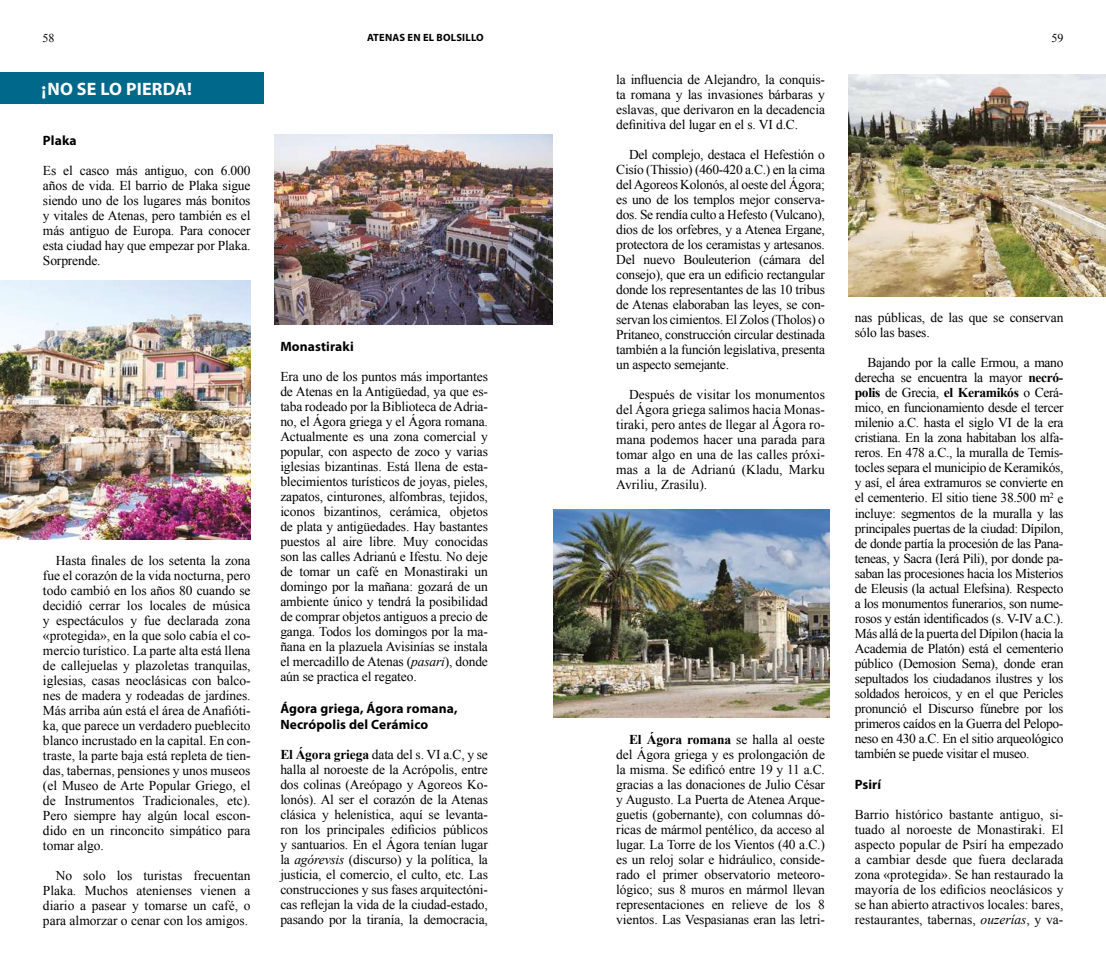
<style>
.page{position:relative;width:1106px;height:978px;background:#fff}
.page>*{position:absolute;margin:0;border:0;box-sizing:border-box;transform-origin:0 0}
.t1{font:700 18px "Myriad Pro";letter-spacing:.01em;color:#fff}
.t2{font:13.5px/15px "Times New Roman";letter-spacing:-.01em;color:#000;text-align:justify}
.t3{font:700 13.5px/16.2px "Myriad Pro";letter-spacing:.01em;color:#000}
.t4{font:12px "Times New Roman";color:#000}
.t5{font:700 10.5px "Myriad Pro";letter-spacing:.02em;color:#000}
.s1{font-family:"Myriad"}
.s2{font-weight:700}
.s3{font-style:italic}
</style>
<div class="page">
<div style="left:0;top:72px;width:264px;height:32px;background:#00688b"></div>
<img style="left:274px;top:135px;width:279px;height:189px">
<img style="left:0;top:281px;width:250px;height:258px">
<img style="left:849px;top:75px;width:257px;height:221px">
<img style="left:553px;top:509px;width:276px;height:209px">
<p class="t4" style="left:43px;top:30px;width:13px">58</p>
<p class="t5" style="left:367px;top:32px;width:118px">ATENAS EN EL BOLSILLO</p>
<p class="t4" style="left:1051px;top:30px;width:13px">59</p>
<p class="t2" style="left:616px;top:72px;width:210px">la influencia de Alejandro, la conquis&shy;ta romana y las invasiones bárbaras y eslavas, que derivaron en la decadencia definitiva del lugar en el s. VI d.C.</p>
<p class="t2" style="left:616px;top:147px;width:210px;text-indent:13px">Del complejo, destaca el Hefestión o Cisío (Thissio) (460-420 a.C.) en la cima del Agoreos Kolonós, al oeste del Ágora; es uno de los templos mejor conserva&shy;dos. Se rendía culto a Hefesto (Vulcano), dios de los orfebres, y a Atenea Ergane, protectora de los ceramistas y artesanos.<br>Del nuevo Bouleuterion (cámara del consejo), que era un edificio rectangular donde los representantes de las 10 tribus de Atenas elaboraban las leyes, se con&shy;servan los cimientos. El Zolos (Tholos) o Pritaneo, construcción circular destinada también a la función legislativa, presenta un aspecto semejante.</p>
<p class="t2" style="left:616px;top:387px;width:210px;text-indent:13px">Después de visitar los monumentos del Ágora griega salimos hacia Monas&shy;tiraki, pero antes de llegar al Ágora ro&shy;mana podemos hacer una parada para tomar algo en una de las calles próxi&shy;mas a la de Adrianú (Kladu, Marku Avriliu, Zrasilu).</p>
<h1 class="t1" style="left:41px;top:79px;width:152px"><span class="s1">¡</span>NO SE LO PIERDA!</h1>
<p class="t3" style="left:43px;top:132px;width:35px">Plaka</p>
<p class="t2" style="left:43px;top:162px;width:209px">Es el casco más antiguo, con 6.000 años de vida. El barrio de Plaka sigue siendo uno de los lugares más bonitos y vitales de Atenas, pero también es el más antiguo de Europa. Para conocer esta ciudad hay que empezar por Plaka.<br>Sorprende.</p>
<p class="t2" style="left:854px;top:310px;width:210px">nas públicas, de las que se conservan sólo las bases.</p>
<p class="t2" style="left:854px;top:355px;width:210px;text-indent:13px">Bajando por la calle Ermou, a mano derecha se encuentra la mayor <span class="s2">necró&shy;polis</span> de Grecia, <span class="s2">el Keramikós</span> o Cerá&shy;mico, en funcionamiento desde el tercer milenio a.C. hasta el siglo VI de la era cristiana. En la zona habitaban los alfa&shy;reros. En 478 a.C., la muralla de Temís&shy;tocles separa el municipio de Keramikós, y así, el área extramuros se convierte en el cementerio. El sitio tiene 38.500 m<sup>2</sup> e incluye: segmentos de la muralla y las principales puertas de la ciudad: Dípilon, de donde partía la procesión de las Pana&shy;teneas, y Sacra (Ierá Pili), por donde pa&shy;saban las procesiones hacia los Misterios de Eleusis (la actual Elefsina). Respecto a los monumentos funerarios, son nume&shy;rosos y están identificados (s. V-IV a.C.).<br>Más allá de la puerta del Dípilon (hacia la Academia de Platón) está el cementerio público (Demosion Sema), donde eran sepultados los ciudadanos ilustres y los soldados heroicos, y en el que Pericles pronunció el Discurso fúnebre por los primeros caídos en la Guerra del Pelopo&shy;neso en 430 a.C. En el sitio arqueológico también se puede visitar el museo.</p>
<p class="t3" style="left:854px;top:776px;width:28px">Psirí</p>
<p class="t2" style="left:854px;top:806px;width:210px">Barrio histórico bastante antiguo, si&shy;tuado al noroeste de Monastiraki. El aspecto popular de Psirí ha empezado a cambiar desde que fuera declarada zona «protegida». Se han restaurado la mayoría de los edificios neoclásicos y se han abierto atractivos locales: bares, restaurantes, tabernas, <span class="s3">ouzerías</span>, y va-</p>
<p class="t3" style="left:280px;top:339px;width:75px">Monastiraki</p>
<p class="t2" style="left:280px;top:369px;width:209px">Era uno de los puntos más importantes de Atenas en la Antigüedad, ya que es&shy;taba rodeado por la Biblioteca de Adria&shy;no, el Ágora griega y el Ágora romana.<br>Actualmente es una zona comercial y popular, con aspecto de zoco y varias iglesias bizantinas. Está llena de esta&shy;blecimientos turísticos de joyas, pieles, zapatos, cinturones, alfombras, tejidos, iconos bizantinos, cerámica, objetos de plata y antigüedades. Hay bastantes puestos al aire libre. Muy conocidas son las calles Adrianú e Ifestu. No deje de tomar un café en Monastiraki un domingo por la mañana: gozará de un ambiente único y tendrá la posibilidad de comprar objetos antiguos a precio de ganga. Todos los domingos por la ma&shy;ñana en la plazuela Avisinías se instala el mercadillo de Atenas (<span class="s3">pasari</span>), donde aún se practica el regateo.</p>
<p class="t3" style="left:280px;top:700px;width:179px">Ágora griega, Ágora romana,<br>Necrópolis del Cerámico</p>
<p class="t2" style="left:280px;top:746px;width:209px"><span class="s2">El Ágora griega</span> data del s. VI a.C, y se halla al noroeste de la Acrópolis, entre dos colinas (Areópago y Agoreos Ko&shy;lonós). Al ser el corazón de la Atenas clásica y helenística, aquí se levanta&shy;ron los principales edificios públicos y santuarios. En el Ágora tenían lugar la <span class="s3">agórevsis</span> (discurso) y la política, la justicia, el comercio, el culto, etc. Las construcciones y sus fases arquitectóni&shy;cas reflejan la vida de la ciudad-estado, pasando por la tiranía, la democracia,</p>
<p class="t2" style="left:43px;top:552px;width:209px;text-indent:13px">Hasta finales de los setenta la zona fue el corazón de la vida nocturna, pero todo cambió en los años 80 cuando se decidió cerrar los locales de música y espectáculos y fue declarada zona «protegida», en la que solo cabía el co&shy;mercio turístico. La parte alta está llena de callejuelas y plazoletas tranquilas, iglesias, casas neoclásicas con balco&shy;nes de madera y rodeadas de jardines.<br>Más arriba aún está el área de Anafióti&shy;ka, que parece un verdadero pueblecito blanco incrustado en la capital. En con&shy;traste, la parte baja está repleta de tien&shy;das, tabernas, pensiones y unos museos (el Museo de Arte Popular Griego, el de Instrumentos Tradicionales, etc).<br>Pero siempre hay algún local escon&shy;dido en un rinconcito simpático para tomar algo.</p>
<p class="t2" style="left:43px;top:867px;width:209px;text-indent:13px">No solo los turistas frecuentan Plaka. Muchos atenienses vienen a diario a pasear y tomarse un café, o para almorzar o cenar con los amigos.</p>
<p class="t2" style="left:616px;top:732px;width:210px;text-indent:13px"><span class="s2">El Ágora romana</span> se halla al oeste del Ágora griega y es prolongación de la misma. Se edificó entre 19 y 11 a.C. gracias a las donaciones de Julio César y Augusto. La Puerta de Atenea Arque&shy;guetis (gobernante), con columnas dó&shy;ricas de mármol pentélico, da acceso al lugar. La Torre de los Vientos (40 a.C.) es un reloj solar e hidráulico, conside&shy;rado el primer observatorio meteoro&shy;lógico; sus 8 muros en mármol llevan representaciones en relieve de los 8 vientos. Las Vespasianas eran las letri-</p>
</div>
